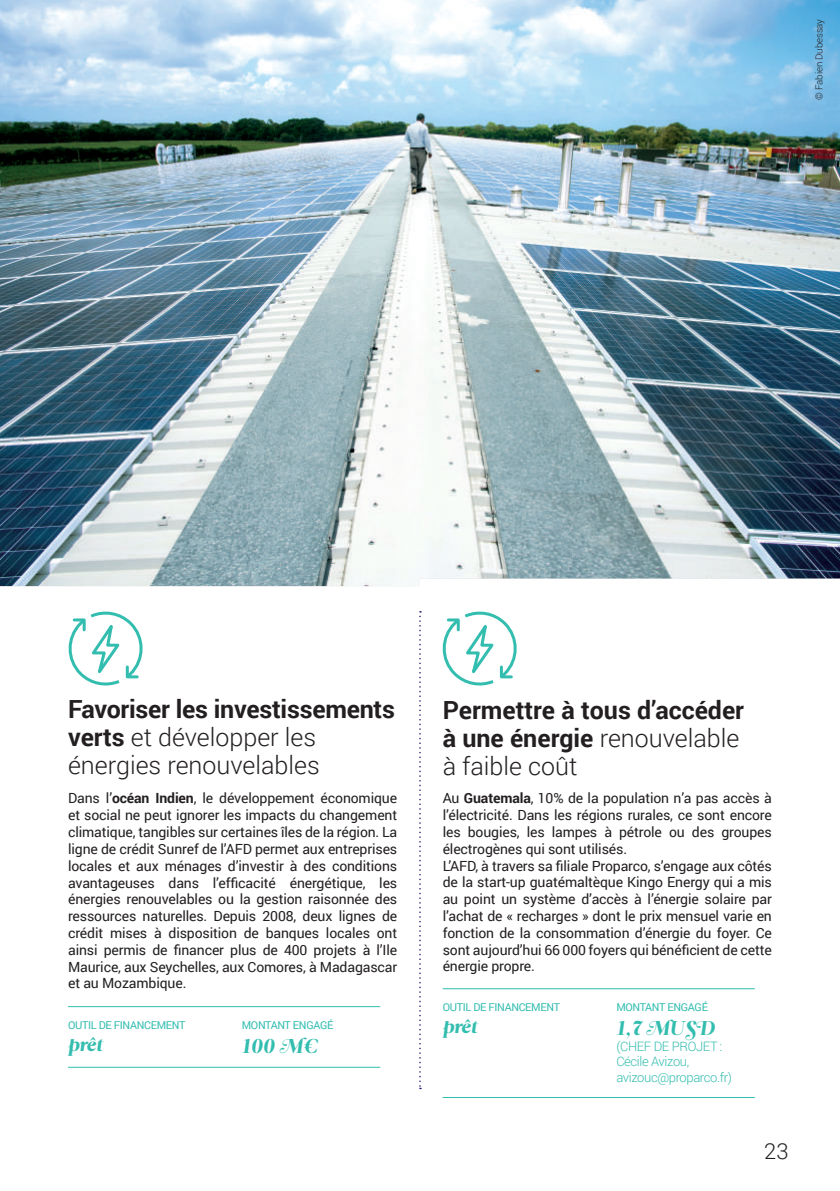
<style>
.page{position:relative;width:840px;height:1191px;background:#fff}
.page>*{position:absolute;margin:0;border:0;box-sizing:border-box;transform-origin:0 0}
.t1{font:300 25px/28px "Roboto";color:#231f20}
.t2{font:700 25px/28px "Roboto";color:#231f20}
.t3{font:300 22px "Roboto";color:#231f20}
.t4{font:20px "Leitura Display Swashes";letter-spacing:-.01em;color:#32bdaf}
.t5{font:18.6px "Leitura Display Swashes";letter-spacing:-.01em;color:#32bdaf}
.t6{font:14px/16.8px "Roboto";letter-spacing:-.01em;color:#231f20}
.t7{font:300 13px/15.6px "Roboto";letter-spacing:-.03em;color:#32bdaf}
.t8{font:10.8px "Roboto";letter-spacing:-.03em;color:#32bdaf}
.t9{font:300 9.6px "Roboto";letter-spacing:-.01em;color:#231f20}
.s1{font-weight:700}
.s2{font-weight:300}
</style>
<div class="page">
<svg style="left:419px;top:611px;width:2px;height:478px"></svg>
<hr style="left:442px;top:988px;width:312px;height:1px;background:#32bdaf">
<hr style="left:68px;top:1006px;width:312px;height:1px;background:#32bdaf">
<hr style="left:442px;top:1097px;width:312px;height:1px;background:#32bdaf">
<hr style="left:68px;top:1066px;width:312px;height:1px;background:#32bdaf">
<img style="left:0;top:0;width:839px;height:586px">
<svg style="left:68px;top:611px;width:75px;height:75px"></svg>
<svg style="left:442px;top:611px;width:75px;height:75px"></svg>
<p class="t9" style="left:812px;top:100px;width:82px;rotate:-90deg">© Fabien Dubessay</p>
<h1 class="t1" style="left:68px;top:694px;width:328px"><span class="s1">Favoriser les investissements verts</span> et développer les énergies renouvelables</h1>
<p class="t6" style="left:68px;top:789px;width:330px;text-align:justify">Dans l’<span class="s1">océan Indien</span>, le développement économique et social ne peut ignorer les impacts du changement climatique, tangibles sur certaines îles de la région. La ligne de crédit Sunref de l’AFD permet aux entreprises locales et aux ménages d’investir à des conditions avantageuses dans l’efficacité énergétique, les énergies renouvelables ou la gestion raisonnée des ressources naturelles. Depuis 2008, deux lignes de crédit mises à disposition de banques locales ont ainsi permis de financer plus de 400 projets à l’Ile Maurice, aux Seychelles, aux Comores, à Madagascar et au Mozambique.</p>
<p class="t8" style="left:68px;top:1017px;width:119px">OUTIL DE FINANCEMENT</p>
<h3 class="t5" style="left:68px;top:1034px;width:36px">prêt</h3>
<p class="t8" style="left:242px;top:1017px;width:93px">MONTANT ENGAGÉ</p>
<h3 class="t4" style="left:242px;top:1034px;width:77px">100 M€</h3>
<h1 class="t2" style="left:442px;top:694px;width:303px">Permettre à tous d’accéder à une énergie <span class="s2">renouvelable à faible coût</span></h1>
<p class="t6" style="left:442px;top:789px;width:330px">Au <span class="s1">Guatemala</span>, 10% de la population n’a pas accès à l’électricité. Dans les régions rurales, ce sont encore les bougies, les lampes à pétrole ou des groupes électrogènes qui sont utilisés.<br>L’AFD, à travers sa filiale Proparco, s’engage aux côtés de la start-up guatémaltèque Kingo Energy qui a mis au point un système d’accès à l’énergie solaire par l’achat de « recharges » dont le prix mensuel varie en fonction de la consommation d’énergie du foyer. Ce sont aujourd’hui 66 000 foyers qui bénéficient de cette énergie propre.</p>
<p class="t8" style="left:442px;top:999px;width:119px">OUTIL DE FINANCEMENT</p>
<h3 class="t5" style="left:442px;top:1016px;width:36px">prêt</h3>
<p class="t8" style="left:616px;top:999px;width:93px">MONTANT ENGAGÉ</p>
<h3 class="t4" style="left:616px;top:1016px;width:100px">1,7 MUSD</h3>
<p class="t7" style="left:616px;top:1037px;width:117px">(CHEF DE PROJET :<br>Cécile Avizou, avizouc@proparco.fr)</p>
<h2 class="t3" style="left:763px;top:1136px;width:26px">23</h2>
</div>
